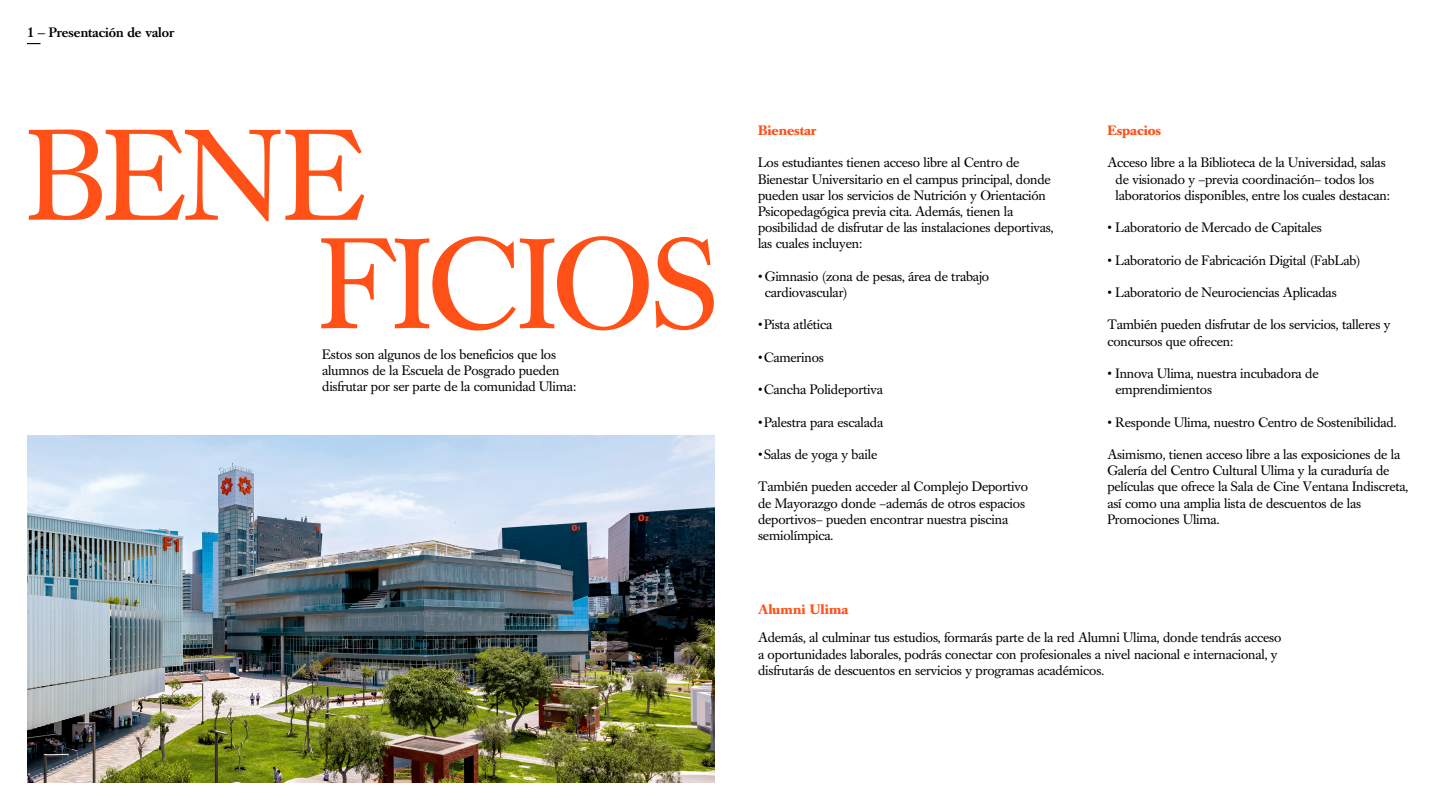
<style>
.page{position:relative;width:1440px;height:810px;background:#fff}
.page>*{position:absolute;margin:0;border:0;box-sizing:border-box;transform-origin:0 0}
.t1{font:127.5px "Caslon Book BE";letter-spacing:-.01em;color:#ff5117}
.t2{font:13.5px/16.2px "Caslon Book BE";letter-spacing:-.01em;color:#000}
.t3{font:500 13.5px "Caslon Book BE";color:#000}
.t4{font:700 13.5px "Caslon Book BE";letter-spacing:-.01em;color:#ff5117}
.t5{font:700 13.5px "Caslon Book BE";letter-spacing:.01em;color:#ff5117}
</style>
<div class="page">
<img style="left:27px;top:436px;width:687px;height:347px">
<svg style="left:27px;top:43px;width:13px;height:1px"></svg>
<p class="t3" style="left:27px;top:25px;width:149px">1 — Presentación de valor</p>
<h1 class="t1" style="left:27px;top:102px;width:340px">BENE</h1>
<h1 class="t1" style="left:318px;top:210px;width:402px">FICIOS</h1>
<p class="t2" style="left:322px;top:347px;width:256px">Estos son algunos de los beneficios que los alumnos de la Escuela de Posgrado pueden disfrutar por ser parte de la comunidad Ulima:</p>
<p class="t4" style="left:758px;top:122px;width:60px">Bienestar</p>
<p class="t2" style="left:758px;top:155px;width:297px">Los estudiantes tienen acceso libre al Centro de Bienestar Universitario en el campus principal, donde pueden usar los servicios de Nutrición y Orientación Psicopedagógica previa cita. Además, tienen la posibilidad de disfrutar de las instalaciones deportivas, las cuales incluyen:</p>
<p class="t2" style="left:765px;top:268px;width:226px;text-indent:-7px">• Gimnasio (zona de pesas, área de trabajo cardiovascular)</p>
<p class="t2" style="left:758px;top:317px;width:76px">•Pista atlética</p>
<p class="t2" style="left:758px;top:349px;width:67px">•Camerinos</p>
<p class="t2" style="left:758px;top:382px;width:126px">•Cancha Polideportiva</p>
<p class="t2" style="left:758px;top:414px;width:127px">•Palestra para escalada</p>
<p class="t2" style="left:758px;top:447px;width:121px">•Salas de yoga y baile</p>
<p class="t2" style="left:758px;top:479px;width:272px">También pueden acceder al Complejo Deportivo de Mayorazgo donde –además de otros espacios deportivos– pueden encontrar nuestra piscina semiolímpica.</p>
<p class="t5" style="left:758px;top:602px;width:92px">Alumni Ulima</p>
<p class="t4" style="left:1107px;top:122px;width:55px">Espacios</p>
<p class="t2" style="left:1116px;top:155px;width:276px;text-indent:-8px">Acceso libre a la Biblioteca de la Universidad, salas de visionado y –previa coordinación– todos los laboratorios disponibles, entre los cuales destacan:</p>
<p class="t2" style="left:1107px;top:220px;width:216px">• Laboratorio de Mercado de Capitales</p>
<p class="t2" style="left:1107px;top:252px;width:255px">• Laboratorio de Fabricación Digital (FabLab)</p>
<p class="t2" style="left:1107px;top:285px;width:231px">• Laboratorio de Neurociencias Aplicadas</p>
<p class="t2" style="left:1107px;top:317px;width:285px">También pueden disfrutar de los servicios, talleres y concursos que ofrecen:</p>
<p class="t2" style="left:1116px;top:366px;width:204px;text-indent:-8px">• Innova Ulima, nuestra incubadora de emprendimientos</p>
<p class="t2" style="left:1107px;top:414px;width:291px">• Responde Ulima, nuestro Centro de Sostenibilidad.</p>
<p class="t2" style="left:1107px;top:447px;width:303px">Asimismo, tienen acceso libre a las exposiciones de la Galería del Centro Cultural Ulima y la curaduría de películas que ofrece la Sala de Cine Ventana Indiscreta, así como una amplia lista de descuentos de las Promociones Ulima.</p>
<p class="t2" style="left:758px;top:630px;width:525px">Además, al culminar tus estudios, formarás parte de la red Alumni Ulima, donde tendrás acceso a oportunidades laborales, podrás conectar con profesionales a nivel nacional e internacional, y disfrutarás de descuentos en servicios y programas académicos.</p>
</div>
